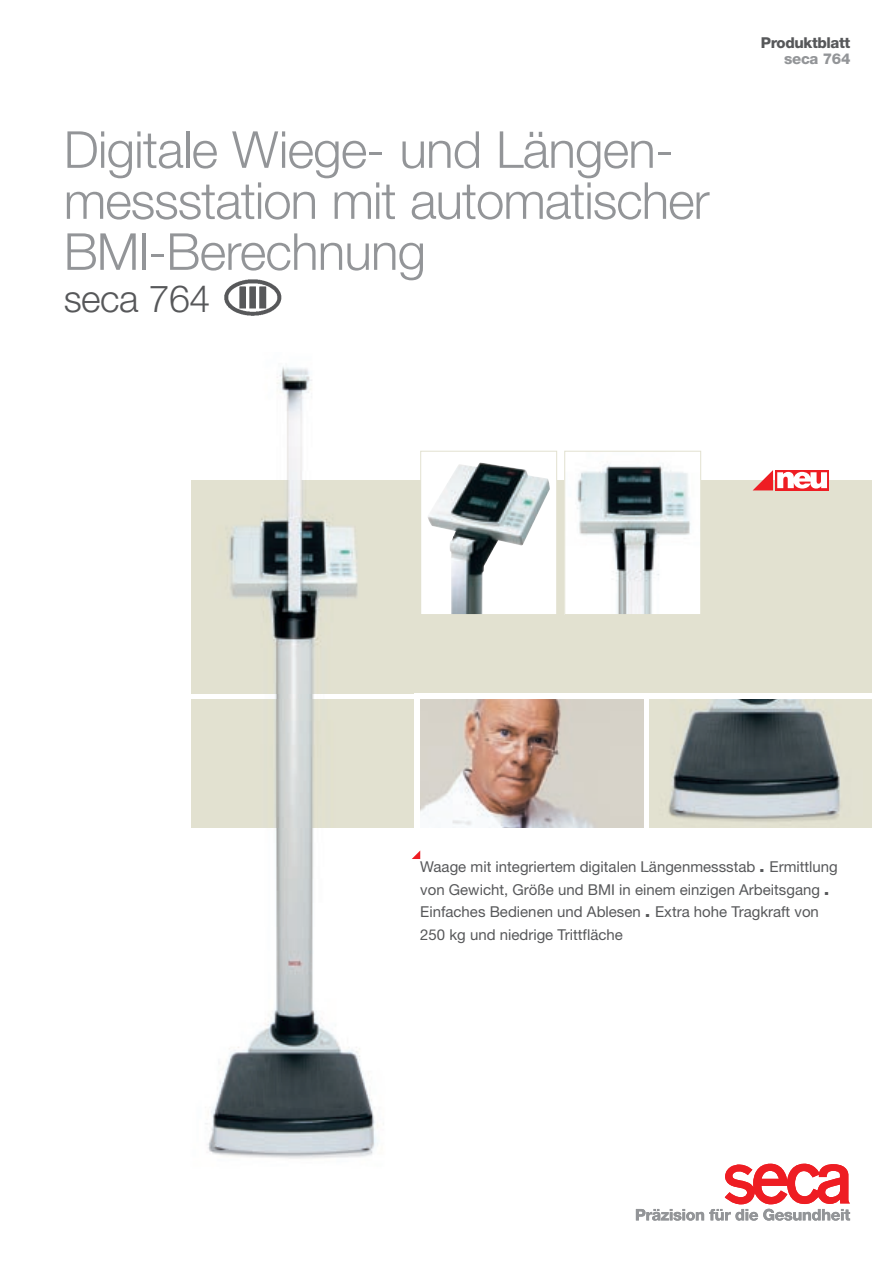
<style>
.page{position:relative;width:893px;height:1263px;background:#fff}
.page>*{position:absolute;margin:0;border:0;box-sizing:border-box;transform-origin:0 0}
._03_headline_Probl_34_34{font:300 51px/51px "Helvetica Neue";letter-spacing:-.02em;color:#939598}
._04_Produkt_head_Probl_25{font:300 37.5px "Helvetica Neue";letter-spacing:-.015em;color:#57585a}
._05_features_Probl_vorne{font:15px/22.5px "Helvetica Neue";color:#57585a}
._01_Produktblatt{font:800 15px "Helvetica Neue";letter-spacing:-.025em;color:#57585a}
._02_seca_xxx{font:800 15px "Helvetica Neue";letter-spacing:-.025em;color:#939598}
.s1{font-weight:900}
</style>
<div class="page">
<img style="left:191px;top:367px;width:251px;height:792px">
<img style="left:224px;top:279px;width:58px;height:37px">
<div style="left:191px;top:480px;width:681px;height:213px;background:#e2e1d0"></div>
<img style="left:649px;top:699px;width:223px;height:128px">
<div style="left:421px;top:451px;width:136px;height:163px;background:#fff"></div>
<img style="left:428px;top:462px;width:122px;height:151px">
<div style="left:420px;top:451px;width:137px;height:164px;border:1px solid #e2e1d0"></div>
<img style="left:566px;top:465px;width:133px;height:148px">
<div style="left:564px;top:451px;width:137px;height:164px;border:1px solid #e2e1d0"></div>
<img style="left:229px;top:480px;width:129px;height:213px">
<img style="left:191px;top:699px;width:223px;height:128px">
<svg style="left:420px;top:699px;width:223px;height:128px;fill:#d6d2c8"></svg>
<svg style="left:412px;top:850px;width:8px;height:9px"></svg>
<svg style="left:636px;top:1163px;width:214px;height:58px"></svg>
<div style="left:776px;top:470px;width:53px;height:20px;background:#ee262c"></div>
<svg style="left:753px;top:470px;width:74px;height:20px"></svg>
<p class="_03_headline_Probl_34_34" style="left:64px;top:123px;width:612px">Digitale Wiege- und Längen-</p>
<p class="_03_headline_Probl_34_34" style="left:64px;top:174px;width:647px">messstation mit automatischer<br>BMI-Berechnung</p>
<p class="_04_Produkt_head_Probl_25" style="left:64px;top:276px;width:148px">seca 764</p>
<p class="_01_Produktblatt" style="left:761px;top:33px;width:91px">Produktblatt</p>
<p class="_02_seca_xxx" style="left:784px;top:50px;width:68px">seca 764</p>
<p class="_05_features_Probl_vorne" style="left:420px;top:855px;width:419px">Waage mit integriertem digitalen Längenmessstab <span class="s1">.</span> Ermittlung von Gewicht, Größe und BMI in einem einzigen Arbeitsgang <span class="s1">.<br></span>Einfaches Bedienen und Ablesen <span class="s1">.</span> Extra hohe Tragkraft von 250 kg und niedrige Trittfläche</p>
</div>
